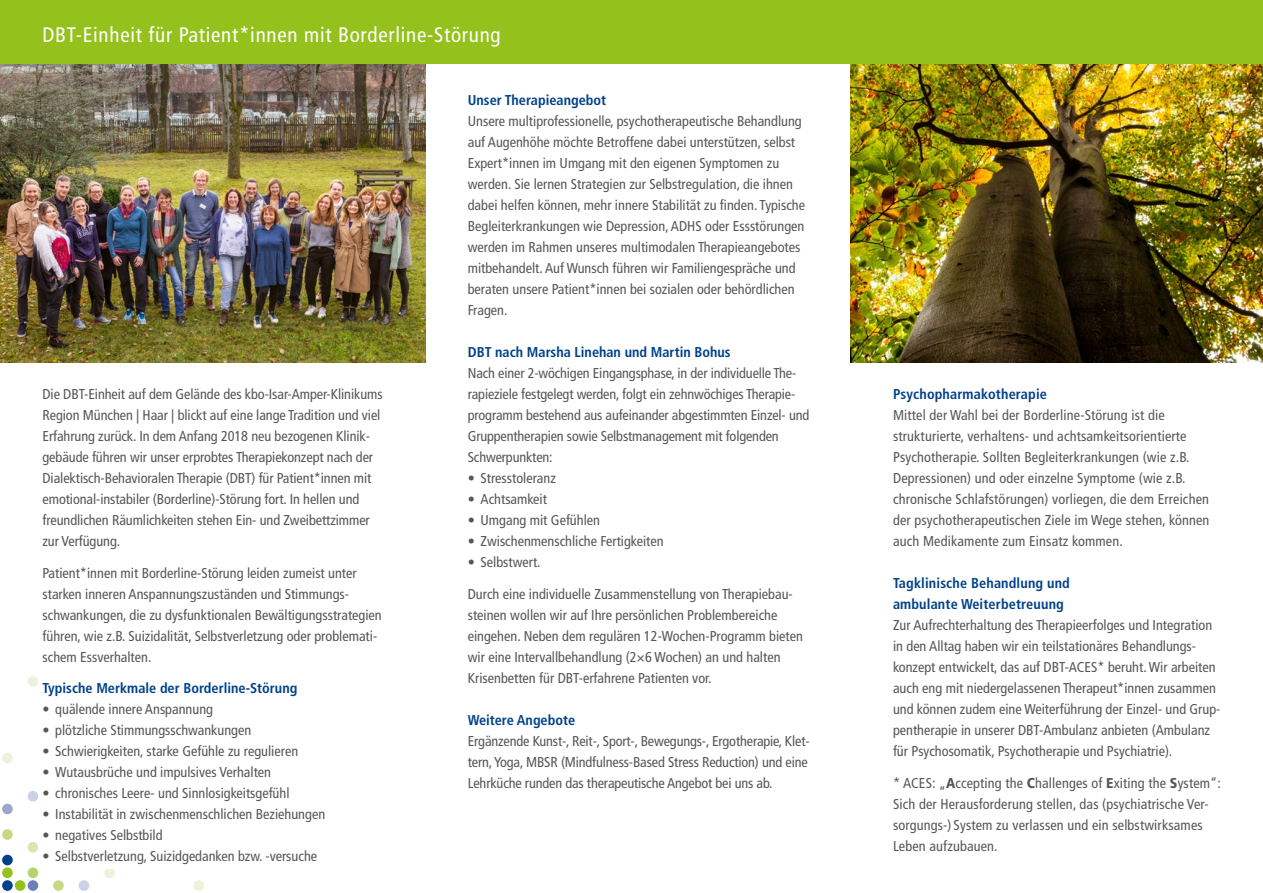
<style>
.page{position:relative;width:1263px;height:893px;background:#fff}
.page>*{position:absolute;margin:0;border:0;box-sizing:border-box;transform-origin:0 0}
.t1{font:condensed 21px "Frutiger LT Com";letter-spacing:.035em;color:#fff}
.t2{font:condensed 14.25px/21px "Frutiger LT Com";color:#565656}
.t3{font:700 condensed 14.25px/21px "Frutiger LT Com";color:#004189}
.s1{font-weight:900}
</style>
<div class="page">
<div style="left:193px;top:880px;width:11px;height:11px;background:#ecf3da;border-radius:50%"></div>
<div style="left:79px;top:880px;width:10px;height:11px;background:#cdd1e7;border-radius:50%"></div>
<div style="left:53px;top:880px;width:11px;height:11px;background:#c4d983;border-radius:50%"></div>
<div style="left:28px;top:880px;width:10px;height:11px;background:#6c7fb6;border-radius:50%"></div>
<div style="left:15px;top:880px;width:11px;height:11px;background:#94c11c;border-radius:50%"></div>
<div style="left:2px;top:880px;width:11px;height:11px;background:#004189;border-radius:50%"></div>
<div style="left:104px;top:867px;width:11px;height:11px;background:#ecf3da;border-radius:50%"></div>
<div style="left:28px;top:867px;width:10px;height:11px;background:#b9d36b;border-radius:50%"></div>
<div style="left:2px;top:867px;width:11px;height:11px;background:#94c11c;border-radius:50%"></div>
<div style="left:2px;top:855px;width:11px;height:10px;background:#004189;border-radius:50%"></div>
<div style="left:28px;top:842px;width:10px;height:11px;background:#d8e6b0;border-radius:50%"></div>
<div style="left:2px;top:829px;width:11px;height:11px;background:#c4d983;border-radius:50%"></div>
<div style="left:2px;top:804px;width:11px;height:10px;background:#9da7ce;border-radius:50%"></div>
<div style="left:28px;top:791px;width:10px;height:10px;background:#cdd1e7;border-radius:50%"></div>
<div style="left:2px;top:753px;width:11px;height:10px;background:#ecf3da;border-radius:50%"></div>
<div style="left:28px;top:676px;width:10px;height:11px;background:#ecf3da;border-radius:50%"></div>
<img style="left:850px;top:64px;width:413px;height:298px">
<img style="left:0;top:64px;width:425px;height:298px">
<div style="left:0;top:0;width:1263px;height:64px;background:#94c11c"></div>
<h1 class="t1" style="left:43px;top:22px;width:460px">DBT-Einheit für Patient*innen mit Borderline-Störung</h1>
<p class="t2" style="left:43px;top:384px;width:342px">Die DBT-Einheit auf dem Gelände des kbo-Isar-Amper-Klinikums Region München | Haar | blickt auf eine lange Tradition und viel Erfahrung zurück. In dem Anfang 2018 neu bezogenen Klinik&shy;gebäude führen wir unser erprobtes Therapiekonzept nach der Dialektisch-Behavioralen Therapie (DBT) für Patient*innen mit emotional-instabiler (Borderline)-Störung fort. In hellen und freundlichen Räumlichkeiten stehen Ein- und Zweibettzimmer zur Verfügung.</p>
<p class="t2" style="left:43px;top:562px;width:341px">Patient*innen mit Borderline-Störung leiden zumeist unter starken inneren Anspannungszuständen und Stimmungs&shy;schwankungen, die zu dysfunktionalen Bewältigungsstrategien führen, wie z.B. Suizidalität, Selbstverletzung oder problemati&shy;schem Essverhalten.</p>
<p class="t3" style="left:43px;top:678px;width:256px">Typische Merkmale der Borderline-Störung</p>
<p class="t2" style="left:43px;top:699px;width:172px">• quälende innere Anspannung</p>
<p class="t2" style="left:43px;top:720px;width:210px">• plötzliche Stimmungsschwankungen</p>
<p class="t2" style="left:43px;top:741px;width:257px">• Schwierigkeiten, starke Gefühle zu regulieren</p>
<p class="t2" style="left:43px;top:762px;width:230px">• Wutausbrüche und impulsives Verhalten</p>
<p class="t2" style="left:43px;top:783px;width:249px">• chronisches Leere- und Sinnlosigkeitsgefühl</p>
<p class="t2" style="left:43px;top:804px;width:284px">• Instabilität in zwischenmenschlichen Beziehungen</p>
<p class="t2" style="left:43px;top:825px;width:122px">• negatives Selbstbild</p>
<p class="t2" style="left:43px;top:846px;width:276px">• Selbstverletzung, Suizidgedanken bzw. -versuche</p>
<p class="t3" style="left:468px;top:90px;width:140px">Unser Therapieangebot</p>
<p class="t2" style="left:468px;top:111px;width:339px">Unsere multiprofessionelle, psychotherapeutische Behandlung auf Augenhöhe möchte Betroffene dabei unterstützen, selbst Expert*innen im Umgang mit den eigenen Symptomen zu werden. Sie lernen Strategien zur Selbstregulation, die ihnen dabei helfen können, mehr innere Stabilität zu finden. Typische Begleiterkrankungen wie Depression, ADHS oder Essstörungen werden im Rahmen unseres multimodalen Therapieangebotes mitbehandelt. Auf Wunsch führen wir Familiengespräche und beraten unsere Patient*innen bei sozialen oder behördlichen Fragen.</p>
<p class="t3" style="left:468px;top:342px;width:264px">DBT nach Marsha Linehan und Martin Bohus</p>
<p class="t2" style="left:468px;top:363px;width:343px">Nach einer 2-wöchigen Eingangsphase, in der individuelle The&shy;rapieziele festgelegt werden, folgt ein zehnwöchiges Therapie&shy;programm bestehend aus aufeinander abgestimmten Einzel- und Gruppentherapien sowie Selbstmanagement mit folgenden Schwerpunkten:</p>
<p class="t2" style="left:468px;top:468px;width:90px">• Stresstoleranz</p>
<p class="t2" style="left:468px;top:489px;width:81px">• Achtsamkeit</p>
<p class="t2" style="left:468px;top:510px;width:134px">• Umgang mit Gefühlen</p>
<p class="t2" style="left:468px;top:531px;width:197px">• Zwischenmenschliche Fertigkeiten</p>
<p class="t2" style="left:468px;top:552px;width:74px">• Selbstwert.</p>
<p class="t2" style="left:468px;top:583px;width:337px">Durch eine individuelle Zusammenstellung von Therapiebau&shy;steinen wollen wir auf Ihre persönlichen Problembereiche eingehen. Neben dem regulären 12-Wochen-Programm bieten wir eine Intervallbehandlung (2×6 Wochen) an und halten Krisenbetten für DBT-erfahrene Patienten vor.</p>
<p class="t3" style="left:468px;top:709px;width:109px">Weitere Angebote</p>
<p class="t2" style="left:468px;top:730px;width:343px">Ergänzende Kunst-, Reit-, Sport-, Bewegungs-, Ergotherapie, Klet&shy;tern, Yoga, MBSR (Mindfulness-Based Stress Reduction) und eine<br>Lehrküche runden das therapeutische Angebot bei uns ab.</p>
<p class="t3" style="left:893px;top:384px;width:155px">Psychopharmakotherapie</p>
<p class="t2" style="left:893px;top:405px;width:318px">Mittel der Wahl bei der Borderline-Störung ist die strukturierte, verhaltens- und achtsamkeitsorientierte Psychotherapie. Sollten Begleiterkrankungen (wie z.B.<br>Depressionen) und oder einzelne Symptome (wie z.B. chronische Schlafstörungen) vorliegen, die dem Erreichen der psychotherapeutischen Ziele im Wege stehen, können auch Medikamente zum Einsatz kommen.</p>
<p class="t3" style="left:893px;top:573px;width:178px">Tagklinische Behandlung und ambulante Weiterbetreuung</p>
<p class="t2" style="left:893px;top:615px;width:329px">Zur Aufrechterhaltung des Therapieerfolges und Integration in den Alltag haben wir ein teilstationäres Behandlungs&shy;konzept entwickelt, das auf DBT-ACES* beruht. Wir arbeiten auch eng mit niedergelassenen Therapeut*innen zusammen und können zudem eine Weiterführung der Einzel- und Grup&shy;pentherapie in unserer DBT-Ambulanz anbieten (Ambulanz für Psychosomatik, Psychotherapie und Psychiatrie).</p>
<p class="t2" style="left:893px;top:772px;width:329px">* ACES: „<span class="s1">A</span>ccepting the <span class="s1">C</span>hallenges of <span class="s1">E</span>xiting the <span class="s1">S</span>ystem“:<br>Sich der Herausforderung stellen, das (psychiatrische Ver&shy;sorgungs-) System zu verlassen und ein selbstwirksames Leben aufzubauen.</p>
</div>
